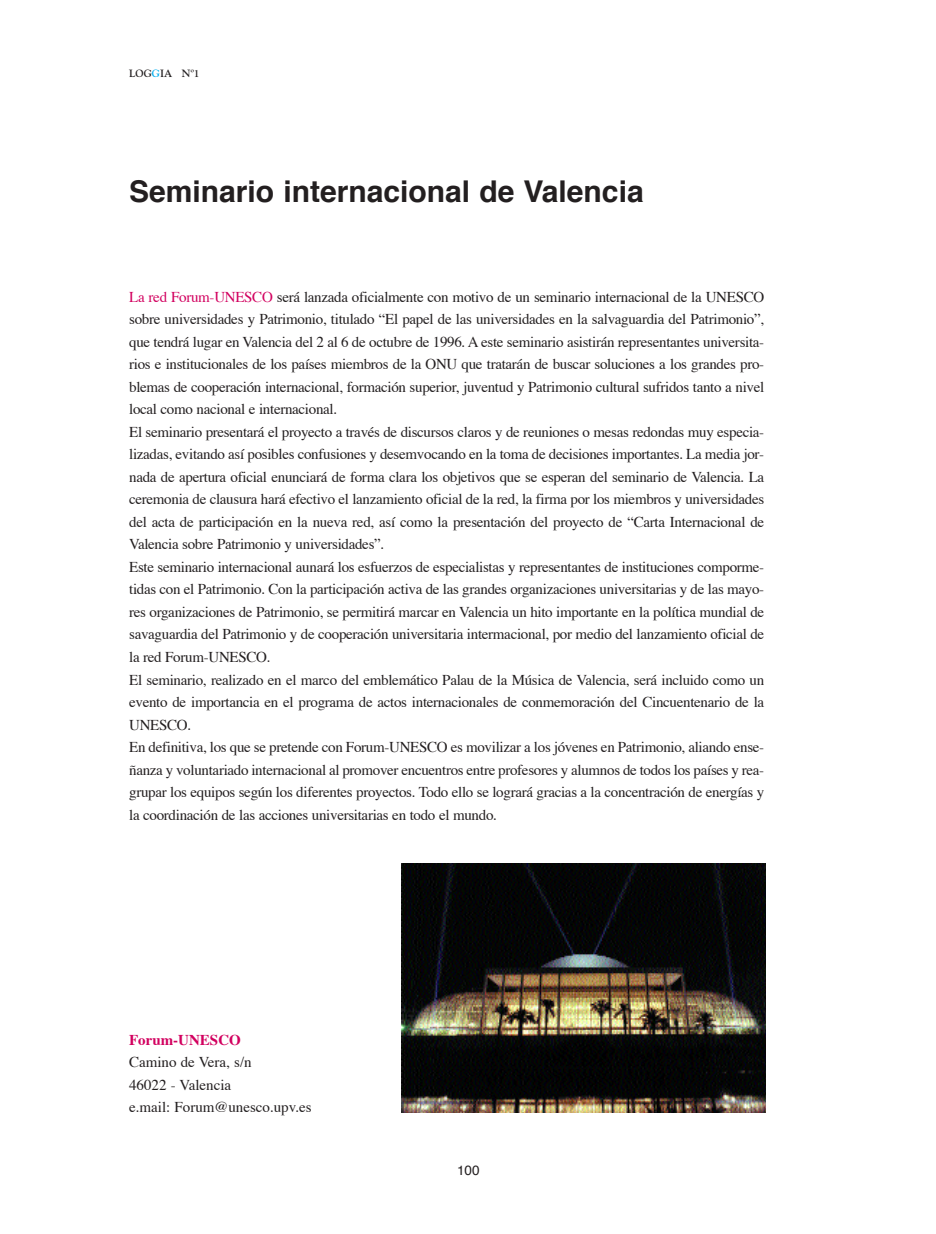
<style>
.page{position:relative;width:936px;height:1234px;background:#fff}
.page>*{position:absolute;margin:0;border:0;box-sizing:border-box;transform-origin:0 0}
.t1{font:700 30px "Helvetica";color:#231f20}
.t2{font:15px/22.5px "Times";letter-spacing:-.02em;color:#231f20}
.t3{font:15px/22.5px "Times";color:#231f20}
.t4{font:700 15px "Times";color:#d2005f}
.t5{font:13.5px "Helvetica";color:#231f20}
.t6{font:700 10.5px "Goudy";color:#231f20}
.s1{color:#00aeef}
.s2{color:#d2005f}
</style>
<div class="page">
<img style="left:401px;top:863px;width:364px;height:249px">
<p class="t6" style="left:129px;top:67px;width:72px">LOG<span class="s1">G</span>IA Nº1</p>
<h1 class="t1" style="left:129px;top:178px;width:516px">Seminario internacional de Valencia</h1>
<p class="t2" style="left:129px;top:286px;width:636px"><span class="s2">La red Forum-UNESCO</span> será lanzada oficialmente con motivo de un seminario internacional de la UNESCO sobre universidades y Patrimonio, titulado “El papel de las universidades en la salvaguardia del Patrimonio”, que tendrá lugar en Valencia del 2 al 6 de octubre de 1996. A este seminario asistirán representantes universita&shy;rios e institucionales de los países miembros de la ONU que tratarán de buscar soluciones a los grandes pro&shy;blemas de cooperación internacional, formación superior, juventud y Patrimonio cultural sufridos tanto a nivel local como nacional e internacional.<br>El seminario presentará el proyecto a través de discursos claros y de reuniones o mesas redondas muy especia&shy;lizadas, evitando así posibles confusiones y desemvocando en la toma de decisiones importantes. La media jor&shy;nada de apertura oficial enunciará de forma clara los objetivos que se esperan del seminario de Valencia. La ceremonia de clausura hará efectivo el lanzamiento oficial de la red, la firma por los miembros y universidades del acta de participación en la nueva red, así como la presentación del proyecto de “Carta Internacional de Valencia sobre Patrimonio y universidades”.<br>Este seminario internacional aunará los esfuerzos de especialistas y representantes de instituciones comporme&shy;tidas con el Patrimonio. Con la participación activa de las grandes organizaciones universitarias y de las mayo&shy;res organizaciones de Patrimonio, se permitirá marcar en Valencia un hito importante en la política mundial de savaguardia del Patrimonio y de cooperación universitaria intermacional, por medio del lanzamiento oficial de la red Forum-UNESCO.<br>El seminario, realizado en el marco del emblemático Palau de la Música de Valencia, será incluido como un evento de importancia en el programa de actos internacionales de conmemoración del Cincuentenario de la UNESCO.<br>En definitiva, los que se pretende con Forum-UNESCO es movilizar a los jóvenes en Patrimonio, aliando ense&shy;ñanza y voluntariado internacional al promover encuentros entre profesores y alumnos de todos los países y rea&shy;grupar los equipos según los diferentes proyectos. Todo ello se logrará gracias a la concentración de energías y la coordinación de las acciones universitarias en todo el mundo.</p>
<p class="t4" style="left:129px;top:1033px;width:113px">Forum-UNESCO</p>
<p class="t3" style="left:129px;top:1051px;width:184px">Camino de Vera, s/n<br>46022 - Valencia<br>e.mail: Forum@unesco.upv.es</p>
<p class="t5" style="left:457px;top:1164px;width:24px">100</p>
</div>
